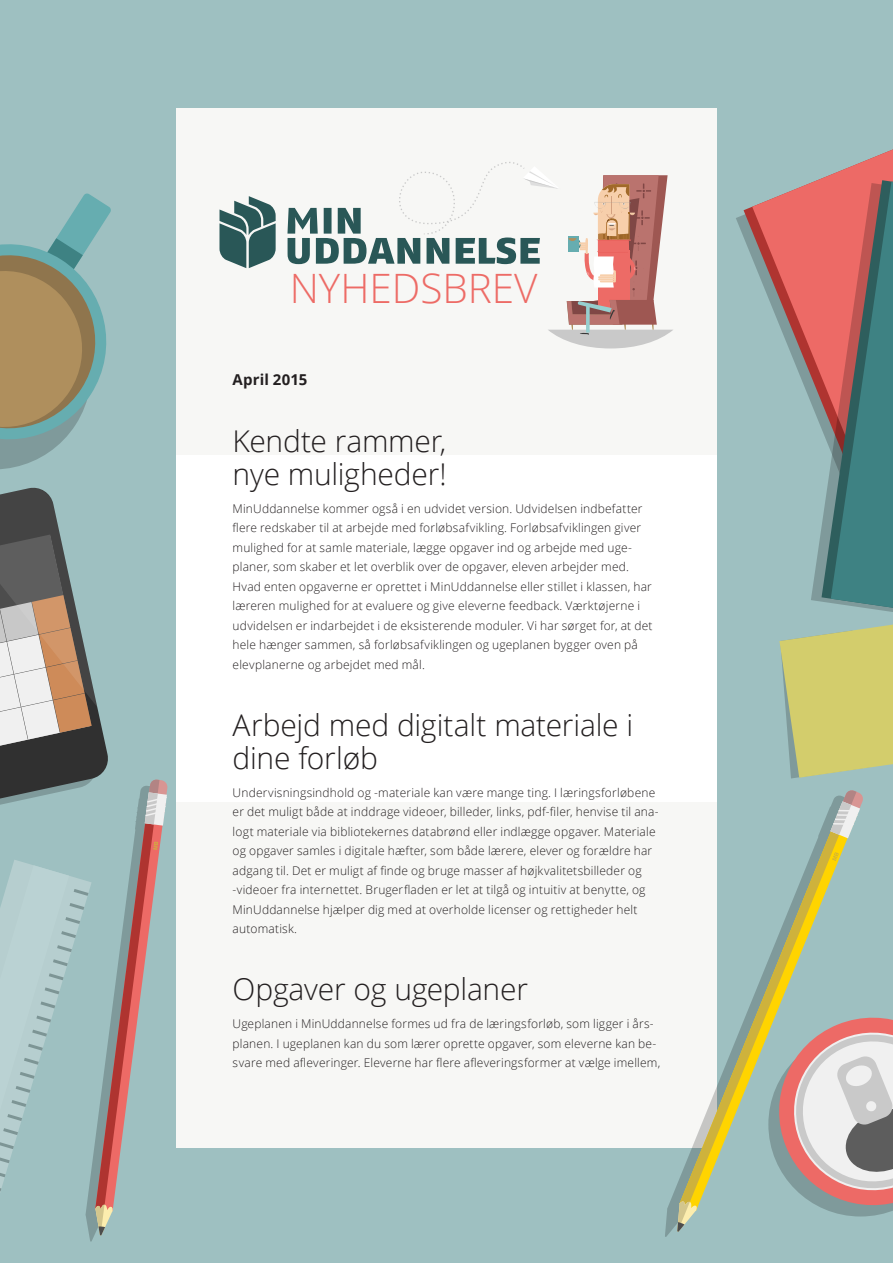
<style>
.page{position:relative;width:893px;height:1263px;background:#9ec0c1}
.page>*{position:absolute;margin:0;border:0;box-sizing:border-box;transform-origin:0 0}
.t1{font:300 40.5px "Open Sans";color:#ed6b66}
.t2{font:300 30px/33px "Open Sans";letter-spacing:-.01em;color:#231f20}
.t3{font:700 15px "Open Sans";letter-spacing:.01em;color:#231f20}
.t4{font:300 12px/19.5px "Open Sans";letter-spacing:.015em;color:#231f20}
</style>
<div class="page">
<svg style="left:744px;top:207px;width:8px;height:50px"></svg>
<svg style="left:752px;top:149px;width:141px;height:175px"></svg>
<svg style="left:0;top:193px;width:111px;height:276px"></svg>
<svg style="left:851px;top:1017px;width:42px;height:200px"></svg>
<svg style="left:779px;top:180px;width:114px;height:598px"></svg>
<svg style="left:0;top:487px;width:168px;height:755px"></svg>
<div style="left:176px;top:109px;width:540px;height:1039px;background:#f7f7f5"></div>
<div style="left:176px;top:455px;width:540px;height:346px;background:#fff"></div>
<svg style="left:665px;top:795px;width:186px;height:442px"></svg>
<svg style="left:698px;top:838px;width:160px;height:372px"></svg>
<svg style="left:679px;top:806px;width:170px;height:401px"></svg>
<svg style="left:677px;top:1201px;width:21px;height:31px"></svg>
<svg style="left:830px;top:790px;width:33px;height:48px"></svg>
<svg style="left:832px;top:852px;width:7px;height:9px"></svg>
<svg style="left:219px;top:196px;width:57px;height:72px"></svg>
<svg style="left:287px;top:162px;width:386px;height:186px"></svg>
<h1 class="t1" style="left:290px;top:260px;width:249px">NYHEDSBREV</h1>
<p class="t3" style="left:233px;top:369px;width:76px">April 2015</p>
<p class="t2" style="left:233px;top:423px;width:216px">Kendte rammer, nye muligheder!</p>
<p class="t4" style="left:233px;top:498px;width:421px">MinUddannelse kommer også i en udvidet version. Udvidelsen indbefatter flere redskaber til at arbejde med forløbsafvikling. Forløbsafviklingen giver mulighed for at samle materiale, lægge opgaver ind og arbejde med uge&shy;planer, som skaber et let overblik over de opgaver, eleven arbejder med.<br>Hvad enten opgaverne er oprettet i MinUddannelse eller stillet i klassen, har læreren mulighed for at evaluere og give eleverne feedback. Værktøjerne i udvidelsen er indarbejdet i de eksisterende moduler. Vi har sørget for, at det hele hænger sammen, så forløbsafviklingen og ugeplanen bygger oven på elevplanerne og arbejdet med mål.</p>
<p class="t2" style="left:233px;top:707px;width:402px">Arbejd med digitalt materiale i dine forløb</p>
<p class="t4" style="left:233px;top:782px;width:428px">Undervisningsindhold og -materiale kan være mange ting. I læringsforløbene er det muligt både at inddrage videoer, billeder, links, pdf-filer, henvise til ana&shy;logt materiale via bibliotekernes databrønd eller indlægge opgaver. Materiale og opgaver samles i digitale hæfter, som både lærere, elever og forældre har adgang til. Det er muligt af finde og bruge masser af højkvalitetsbilleder og -videoer fra internettet. Brugerfladen er let at tilgå og intuitiv at benytte, og MinUddannelse hjælper dig med at overholde licenser og rettigheder helt automatisk.</p>
<p class="t2" style="left:233px;top:972px;width:297px">Opgaver og ugeplaner</p>
<p class="t4" style="left:233px;top:1014px;width:429px">Ugeplanen i MinUddannelse formes ud fra de læringsforløb, som ligger i års&shy;planen. I ugeplanen kan du som lærer oprette opgaver, som eleverne kan be&shy;svare med afleveringer. Eleverne har flere afleveringsformer at vælge imellem,</p>
</div>
